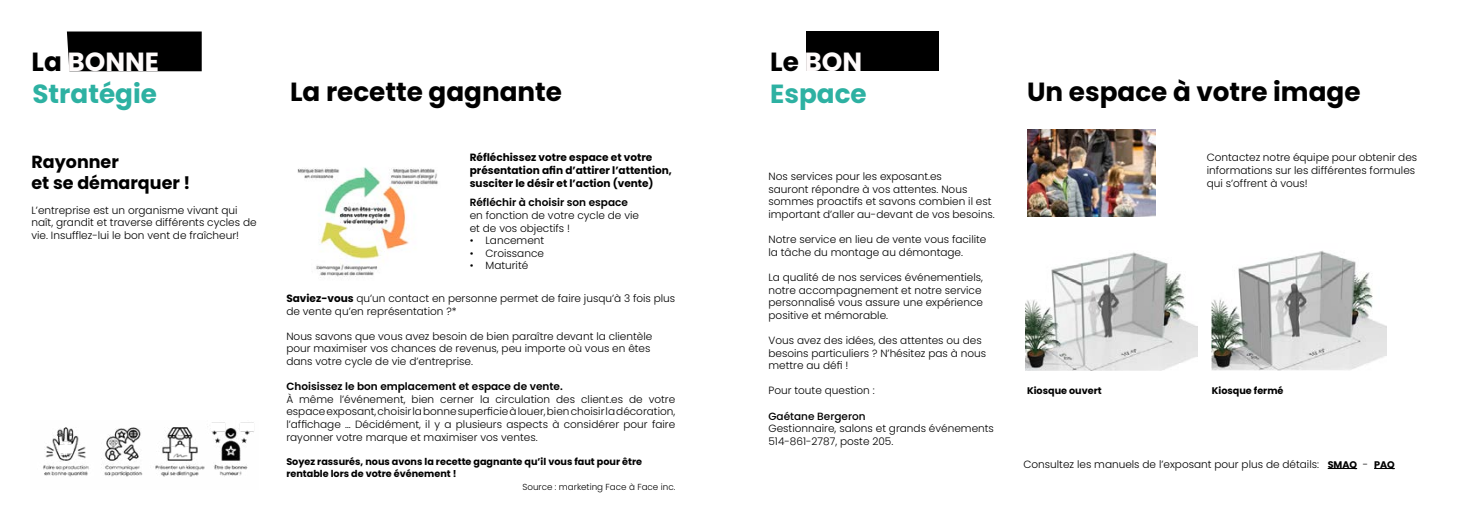
<style>
.page{position:relative;width:1474px;height:521px;background:#fff}
.page>*{position:absolute;margin:0;border:0;box-sizing:border-box;transform-origin:0 0}
.t1{font:700 26.25px "Poppins";color:#000}
.t2{font:700 26.25px/31.5px "Poppins";color:#2db1a2}
.t3{font:700 17.5px/21px "Poppins";color:#000}
.t4{font:300 10.5px/12.6px "Poppins";color:#000}
.t5{font:700 10.5px/12.6px "Poppins";color:#000}
.t6{font:600 10.5px "Poppins";color:#000}
.t7{font:500 10.5px "Poppins";color:#000}
.t8{font:700 9.62px/12.6px "Poppins";color:#000}
.t9{font:300 8.75px "Poppins";color:#000}
.s1{color:#000}
.s2{color:#fefafa}
.s3{font-weight:700}
.s4{font-weight:700;font-size:9.62px}
</style>
<div class="page">
<div style="left:806px;top:32px;width:132px;height:39px;background:#000"></div>
<img style="left:1027px;top:130px;width:128px;height:87px">
<hr style="left:1327px;top:468px;width:30px;height:1px;background:#000">
<svg style="left:1374px;top:468px;width:20px;height:1px"></svg>
<img style="left:1025px;top:252px;width:172px;height:118px">
<img style="left:1211px;top:251px;width:175px;height:119px">
<div style="left:67px;top:32px;width:135px;height:39px;background:#000"></div>
<img style="left:43px;top:422px;width:211px;height:55px">
<img style="left:297px;top:167px;width:141px;height:110px">
<h1 class="t2" style="left:32px;top:46px;width:129px"><span class="s1">La</span> <span class="s2">BONNE<br></span>Stratégie</h1>
<h2 class="t3" style="left:32px;top:151px;width:160px">Rayonner<br>et se démarquer !</h2>
<p class="t4" style="left:32px;top:204px;width:227px">L’entreprise est un organisme vivant qui naît, grandit et traverse différents cycles de vie. Insufflez-lui le bon vent de fraîcheur!</p>
<h1 class="t1" style="left:290px;top:76px;width:273px">La recette gagnante</h1>
<p class="t5" style="left:470px;top:151px;width:204px">Réfléchissez votre espace et votre présentation afin d’attirer l’attention, susciter le désir et l’action (vente)</p>
<p class="t6" style="left:470px;top:197px;width:160px">Réfléchir à choisir son espace</p>
<p class="t4" style="left:470px;top:209px;width:171px">en fonction de votre cycle de vie et de vos objectifs !</p>
<p class="t4" style="left:470px;top:234px;width:76px">• Lancement</p>
<p class="t4" style="left:470px;top:247px;width:76px">• Croissance</p>
<p class="t4" style="left:470px;top:259px;width:60px">• Maturité</p>
<p class="t4" style="left:286px;top:292px;width:390px"><span class="s3">Saviez-vous</span> qu’un contact en personne permet de faire jusqu’à 3 fois plus de vente qu’en représentation ?*</p>
<p class="t4" style="left:286px;top:330px;width:367px">Nous savons que vous avez besoin de bien paraître devant la clientèle pour maximiser vos chances de revenus, peu importe où vous en êtes dans votre cycle de vie d’entreprise.</p>
<p class="t6" style="left:286px;top:380px;width:278px">Choisissez le bon emplacement et espace de vente.</p>
<p class="t4" style="left:286px;top:393px;width:390px;text-align:justify">À même l’événement, bien cerner la circulation des client.es de votre espace exposant, choisir la bonne superficie à louer, bien choisir la décoration, l’affichage … Décidément, il y a plusieurs aspects à considérer pour faire rayonner votre marque et maximiser vos ventes.</p>
<p class="t8" style="left:286px;top:455px;width:357px">Soyez rassurés, nous avons la recette gagnante qu’il vous faut pour être rentable lors de votre événement !</p>
<p class="t9" style="left:522px;top:482px;width:154px">Source : marketing Face à Face inc.</p>
<h1 class="t2" style="left:770px;top:46px;width:98px"><span class="s1">Le</span> <span class="s2">BON<br></span>Espace</h1>
<p class="t4" style="left:768px;top:170px;width:227px">Nos services pour les exposant.es<br>sauront répondre à vos attentes. Nous sommes proactifs et savons combien il est important d’aller au-devant de vos besoins.</p>
<p class="t4" style="left:768px;top:233px;width:219px">Notre service en lieu de vente vous facilite la tâche du montage au démontage.</p>
<p class="t4" style="left:768px;top:271px;width:216px">La qualité de nos services événementiels, notre accompagnement et notre service personnalisé vous assure une expérience positive et mémorable.</p>
<p class="t4" style="left:768px;top:334px;width:219px">Vous avez des idées, des attentes ou des besoins particuliers ? N’hésitez pas à nous mettre au défi !</p>
<p class="t4" style="left:768px;top:384px;width:108px">Pour toute question :</p>
<p class="t7" style="left:768px;top:410px;width:99px">Gaétane Bergeron</p>
<p class="t4" style="left:768px;top:422px;width:227px">Gestionnaire, salons et grands événements<br>514-861-2787, poste 205.</p>
<h1 class="t1" style="left:1027px;top:76px;width:335px">Un espace à votre image</h1>
<p class="t4" style="left:1206px;top:151px;width:212px">Contactez notre équipe pour obtenir des informations sur les différentes formules qui s’offrent à vous!</p>
<p class="t8" style="left:1027px;top:384px;width:76px">Kiosque ouvert</p>
<p class="t8" style="left:1211px;top:384px;width:73px">Kiosque fermé</p>
<p class="t4" style="left:1023px;top:458px;width:373px">Consultez les manuels de l’exposant pour plus de détails: <span class="s4">SMAQ</span> - <span class="s4">PAQ</span></p>
</div>
